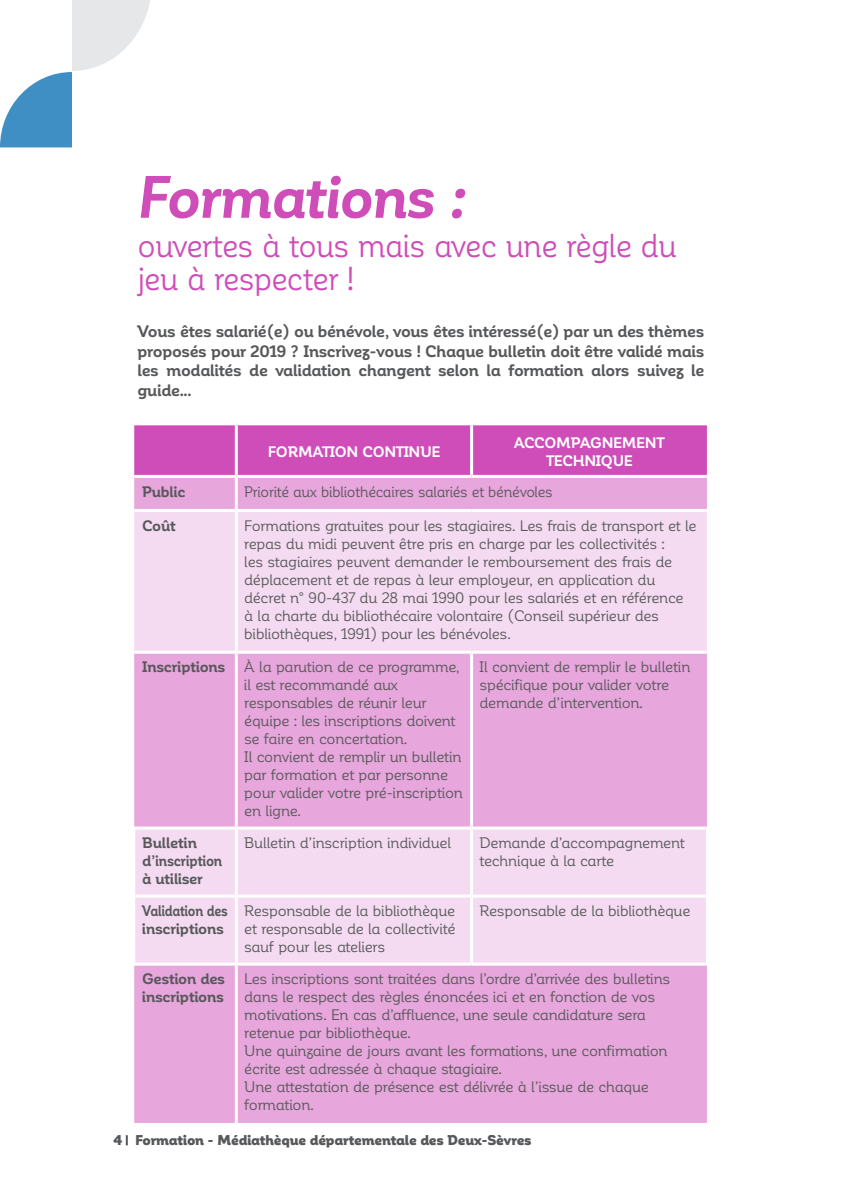
<style>
.page{position:relative;width:842px;height:1191px;background:#fff}
.page>*{position:absolute;margin:0;border:0;box-sizing:border-box;transform-origin:0 0}
.t1{font:italic 700 58.8px "Corporative Alt";letter-spacing:-.025em;color:#cf4db9}
.t2{font:32.6px/32.6px "Corporative Alt";letter-spacing:-.025em;color:#cf4db9;scale:.93 1}
.t3{font:700 16.4px/19.6px "Corporative Alt";letter-spacing:-.02em;color:#57585a;text-align:justify}
.t4{font:15px/18px "Corporative Alt";letter-spacing:-.02em;color:#57585a}
.t5{font:700 15px/18px "Corporative Alt";letter-spacing:-.015em;color:#57585a}
.t6{font:15px "Corporative Alt";letter-spacing:-.02em;color:#57585a;scale:.96 1}
.t7{font:700 15px/18px "Corporative Alt";letter-spacing:-.02em;color:#fff;text-align:center}
.t8{font:700 15px/18px "Corporative Alt";letter-spacing:-.015em;color:#57585a;scale:.85 1}
.t9{font:900 14px "Corporative Alt";letter-spacing:-.015em;color:#57585a}
</style>
<div class="page">
<div style="left:134px;top:425px;width:573px;height:50px;background:#cf4db9"></div>
<div style="left:134px;top:478px;width:573px;height:645px;background:#e7a6dc"></div>
<svg style="left:134px;top:512px;width:573px;height:450px;background:#efc6e8"></svg>
<hr style="left:133px;top:829px;width:2px;height:67px;background:#fff">
<hr style="left:706px;top:829px;width:2px;height:67px;background:#fff">
<hr style="left:133px;top:896px;width:2px;height:66px;background:#fff">
<hr style="left:706px;top:896px;width:2px;height:66px;background:#fff">
<hr style="left:235px;top:425px;width:3px;height:50px;background:#fff">
<hr style="left:470px;top:425px;width:3px;height:50px;background:#fff">
<hr style="left:235px;top:478px;width:3px;height:31px;background:#fff">
<hr style="left:134px;top:509px;width:102px;height:3px;background:#fff">
<hr style="left:236px;top:509px;width:236px;height:3px;background:#fff">
<hr style="left:235px;top:512px;width:3px;height:138px;background:#fff">
<hr style="left:472px;top:509px;width:235px;height:3px;background:#fff">
<hr style="left:133px;top:826px;width:103px;height:3px;background:#fff">
<hr style="left:236px;top:826px;width:236px;height:3px;background:#fff">
<hr style="left:235px;top:829px;width:3px;height:65px;background:#fff">
<hr style="left:472px;top:826px;width:236px;height:3px;background:#fff">
<hr style="left:470px;top:829px;width:3px;height:65px;background:#fff">
<hr style="left:135px;top:894px;width:101px;height:3px;background:#fff">
<hr style="left:236px;top:894px;width:236px;height:3px;background:#fff">
<hr style="left:235px;top:897px;width:3px;height:65px;background:#fff">
<hr style="left:472px;top:894px;width:234px;height:3px;background:#fff">
<hr style="left:470px;top:897px;width:3px;height:65px;background:#fff">
<hr style="left:133px;top:962px;width:103px;height:3px;background:#fff">
<hr style="left:236px;top:962px;width:236px;height:3px;background:#fff">
<hr style="left:235px;top:965px;width:3px;height:158px;background:#fff">
<hr style="left:472px;top:962px;width:236px;height:3px;background:#fff">
<hr style="left:134px;top:650px;width:102px;height:3px;background:#fff">
<hr style="left:236px;top:650px;width:236px;height:3px;background:#fff">
<hr style="left:235px;top:653px;width:3px;height:173px;background:#fff">
<hr style="left:472px;top:650px;width:235px;height:3px;background:#fff">
<hr style="left:470px;top:653px;width:3px;height:173px;background:#fff">
<svg style="left:126px;top:1135px;width:2px;height:10px"></svg>
<svg style="left:0;top:0;width:150px;height:147px"></svg>
<p class="t1" style="left:137px;top:165px;width:330px">Formations :</p>
<p class="t2" style="left:137px;top:229px;width:582px">ouvertes à tous mais avec une règle du jeu à respecter !</p>
<p class="t3" style="left:137px;top:322px;width:568px">Vous êtes salarié(e) ou bénévole, vous êtes intéressé(e) par un des thèmes proposés pour 2019 ? Inscrivez-vous ! Chaque bulletin doit être validé mais les modalités de validation changent selon la formation alors suivez le guide...</p>
<p class="t7" style="left:268px;top:443px;width:174px">FORMATION CONTINUE</p>
<p class="t7" style="left:514px;top:434px;width:152px">ACCOMPAGNEMENT<br>TECHNIQUE</p>
<p class="t5" style="left:142px;top:482px;width:45px">Public</p>
<p class="t6" style="left:244px;top:483px;width:323px">Priorité aux bibliothécaires salariés et bénévoles</p>
<p class="t5" style="left:142px;top:516px;width:35px">Coût</p>
<p class="t4" style="left:244px;top:516px;width:454px">Formations gratuites pour les stagiaires. Les frais de transport et le repas du midi peuvent être pris en charge par les collectivités :<br>les stagiaires peuvent demander le remboursement des frais de déplacement et de repas à leur employeur, en application du décret n° 90-437 du 28 mai 1990 pour les salariés et en référence<br>à la charte du bibliothécaire volontaire (Conseil supérieur des bibliothèques, 1991) pour les bénévoles.</p>
<p class="t5" style="left:142px;top:658px;width:85px">Inscriptions</p>
<p class="t4" style="left:244px;top:658px;width:217px">À la parution de ce programme, il est recommandé aux responsables de réunir leur équipe : les inscriptions doivent se faire en concertation.</p>
<p class="t4" style="left:244px;top:748px;width:220px">Il convient de remplir un bulletin par formation et par personne pour valider votre pré-inscription en ligne.</p>
<p class="t4" style="left:480px;top:658px;width:213px">Il convient de remplir le bulletin spécifique pour valider votre demande d’intervention.</p>
<p class="t5" style="left:142px;top:834px;width:82px">Bulletin d’inscription</p>
<p class="t5" style="left:142px;top:870px;width:62px">à utiliser</p>
<p class="t4" style="left:244px;top:834px;width:208px">Bulletin d’inscription individuel</p>
<p class="t4" style="left:480px;top:834px;width:207px">Demande d’accompagnement technique à la carte</p>
<p class="t8" style="left:142px;top:902px;width:102px">Validation des inscriptions</p>
<p class="t4" style="left:244px;top:902px;width:213px;text-align:justify">Responsable de la bibliothèque et responsable de la collectivité sauf pour les ateliers</p>
<p class="t4" style="left:480px;top:902px;width:212px">Responsable de la bibliothèque</p>
<p class="t5" style="left:142px;top:970px;width:85px">Gestion des inscriptions</p>
<p class="t4" style="left:244px;top:970px;width:428px">Les inscriptions sont traitées dans l’ordre d’arrivée des bulletins dans le respect des règles énoncées ici et en fonction de vos motivations. En cas d’affluence, une seule candidature sera retenue par bibliothèque.</p>
<p class="t4" style="left:244px;top:1042px;width:425px">Une quinzaine de jours avant les formations, une confirmation écrite est adressée à chaque stagiaire.</p>
<p class="t4" style="left:244px;top:1078px;width:406px">Une attestation de présence est délivrée à l’issue de chaque formation.</p>
<p class="t9" style="left:113px;top:1132px;width:420px">4 Formation - Médiathèque départementale des Deux-Sèvres</p>
</div>
